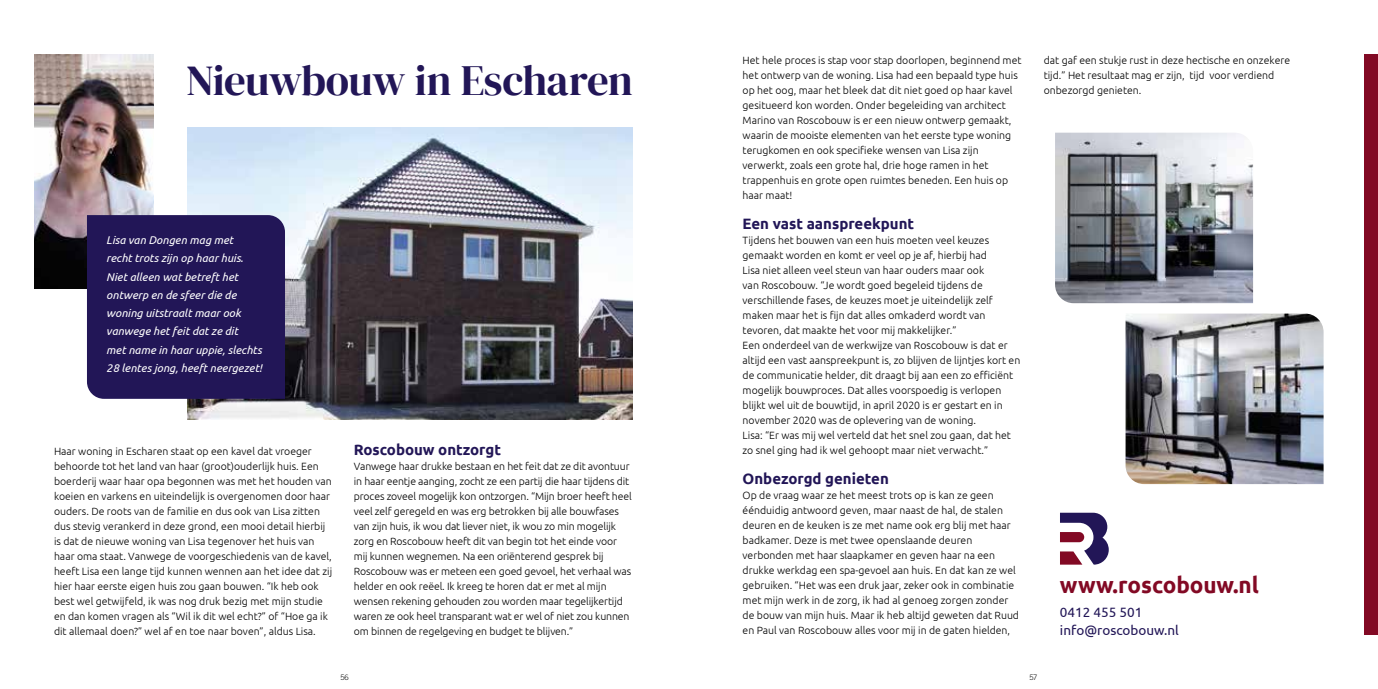
<style>
.page{position:relative;width:1378px;height:689px;background:#fff}
.page>*{position:absolute;margin:0;border:0;box-sizing:border-box;transform-origin:0 0}
.t1{font:42.75px "DM Serif Display";letter-spacing:-.015em;color:#221657}
.t2{font:700 22.5px "Ubuntu";color:#820924}
.t3{font:700 15px "Ubuntu";color:#221657}
.t4{font:13.5px/18px "Ubuntu";color:#221657}
.t5{font:italic 11.25px/18.3px "Ubuntu";color:#fff}
.t6{font:300 10.5px/15px "Ubuntu";color:#000}
.t7{font:300 7.5px "Trade Gothic LT Std";color:#000}
</style>
<div class="page">
<img style="left:187px;top:127px;width:445px;height:292px">
<img style="left:34px;top:54px;width:119px;height:235px">
<div style="left:87px;top:215px;width:198px;height:184px;background:#221657"></div>
<svg style="left:1060px;top:513px;width:48px;height:51px"></svg>
<div style="left:1364px;top:54px;width:14px;height:581px;background:#820924"></div>
<img style="left:1055px;top:133px;width:198px;height:170px">
<img style="left:1125px;top:313px;width:198px;height:171px">
<h1 class="t1" style="left:186px;top:56px;width:448px">Nieuwbouw in Escharen</h1>
<p class="t5" style="left:106px;top:230px;width:157px">Lisa van Dongen mag met<br>recht trots zijn op haar huis.<br>Niet alleen wat betreft het ontwerp en de sfeer die de woning uitstraalt maar ook vanwege het feit dat ze dit<br>met name in haar uppie, slechts<br>28 lentes jong, heeft neergezet!</p>
<p class="t6" style="left:54px;top:443px;width:280px">Haar woning in Escharen staat op een kavel dat vroeger behoorde tot het land van haar (groot)ouderlijk huis. Een boerderij waar haar opa begonnen was met het houden van koeien en varkens en uiteindelijk is overgenomen door haar ouders. De roots van de familie en dus ook van Lisa zitten dus stevig verankerd in deze grond, een mooi detail hierbij is dat de nieuwe woning van Lisa tegenover het huis van haar oma staat. Vanwege de voorgeschiedenis van de kavel, heeft Lisa een lange tijd kunnen wennen aan het idee dat zij hier haar eerste eigen huis zou gaan bouwen. “Ik heb ook best wel getwijfeld, ik was nog druk bezig met mijn studie en dan komen vragen als “Wil ik dit wel echt?” of “Hoe ga ik dit allemaal doen?” wel af en toe naar boven”, aldus Lisa.</p>
<h3 class="t3" style="left:354px;top:440px;width:149px">Roscobouw ontzorgt</h3>
<p class="t6" style="left:354px;top:458px;width:279px">Vanwege haar drukke bestaan en het feit dat ze dit avontuur in haar eentje aanging, zocht ze een partij die haar tijdens dit proces zoveel mogelijk kon ontzorgen. “Mijn broer heeft heel veel zelf geregeld en was erg betrokken bij alle bouwfases van zijn huis, ik wou dat liever niet, ik wou zo min mogelijk zorg en Roscobouw heeft dit van begin tot het einde voor mij kunnen wegnemen. Na een oriënterend gesprek bij Roscobouw was er meteen een goed gevoel, het verhaal was helder en ook reëel. Ik kreeg te horen dat er met al mijn wensen rekening gehouden zou worden maar tegelijkertijd waren ze ook heel transparant wat er wel of niet zou kunnen om binnen de regelgeving en budget te blijven.”</p>
<p class="t6" style="left:742px;top:53px;width:280px">Het hele proces is stap voor stap doorlopen, beginnend met het ontwerp van de woning. Lisa had een bepaald type huis op het oog, maar het bleek dat dit niet goed op haar kavel gesitueerd kon worden. Onder begeleiding van architect Marino van Roscobouw is er een nieuw ontwerp gemaakt, waarin de mooiste elementen van het eerste type woning terugkomen en ook specifieke wensen van Lisa zijn verwerkt, zoals een grote hal, drie hoge ramen in het trappenhuis en grote open ruimtes beneden. Een huis op haar maat!</p>
<h3 class="t3" style="left:742px;top:215px;width:173px">Een vast aanspreekpunt</h3>
<p class="t6" style="left:742px;top:233px;width:279px">Tijdens het bouwen van een huis moeten veel keuzes gemaakt worden en komt er veel op je af, hierbij had<br>Lisa niet alleen veel steun van haar ouders maar ook<br>van Roscobouw. “Je wordt goed begeleid tijdens de verschillende fases, de keuzes moet je uiteindelijk zelf maken maar het is fijn dat alles omkaderd wordt van tevoren, dat maakte het voor mij makkelijker.”<br>Een onderdeel van de werkwijze van Roscobouw is dat er altijd een vast aanspreekpunt is, zo blijven de lijntjes kort en de communicatie helder, dit draagt bij aan een zo efficiënt mogelijk bouwproces. Dat alles voorspoedig is verlopen blijkt wel uit de bouwtijd, in april 2020 is er gestart en in november 2020 was de oplevering van de woning.<br>Lisa: “Er was mij wel verteld dat het snel zou gaan, dat het zo snel ging had ik wel gehoopt maar niet verwacht.”</p>
<h3 class="t3" style="left:742px;top:470px;width:148px">Onbezorgd genieten</h3>
<p class="t6" style="left:742px;top:488px;width:278px">Op de vraag waar ze het meest trots op is kan ze geen éénduidig antwoord geven, maar naast de hal, de stalen deuren en de keuken is ze met name ook erg blij met haar badkamer. Deze is met twee openslaande deuren verbonden met haar slaapkamer en geven haar na een drukke werkdag een spa-gevoel aan huis. En dat kan ze wel gebruiken. “Het was een druk jaar, zeker ook in combinatie met mijn werk in de zorg, ik had al genoeg zorgen zonder de bouw van mijn huis. Maar ik heb altijd geweten dat Ruud en Paul van Roscobouw alles voor mij in de gaten hielden,</p>
<p class="t6" style="left:979px;top:368px;width:12px">f</p>
<p class="t6" style="left:1043px;top:53px;width:248px">dat gaf een stukje rust in deze hectische en onzekere tijd.” Het resultaat mag er zijn, tijd voor verdiend onbezorgd genieten.</p>
<h2 class="t2" style="left:1060px;top:572px;width:200px">www.roscobouw.nl</h2>
<p class="t4" style="left:1060px;top:603px;width:120px">0412 455 501 info@roscobouw.nl</p>
<p class="t7" style="left:340px;top:672px;width:10px">56</p>
<p class="t7" style="left:1029px;top:672px;width:9px">57</p>
</div>
